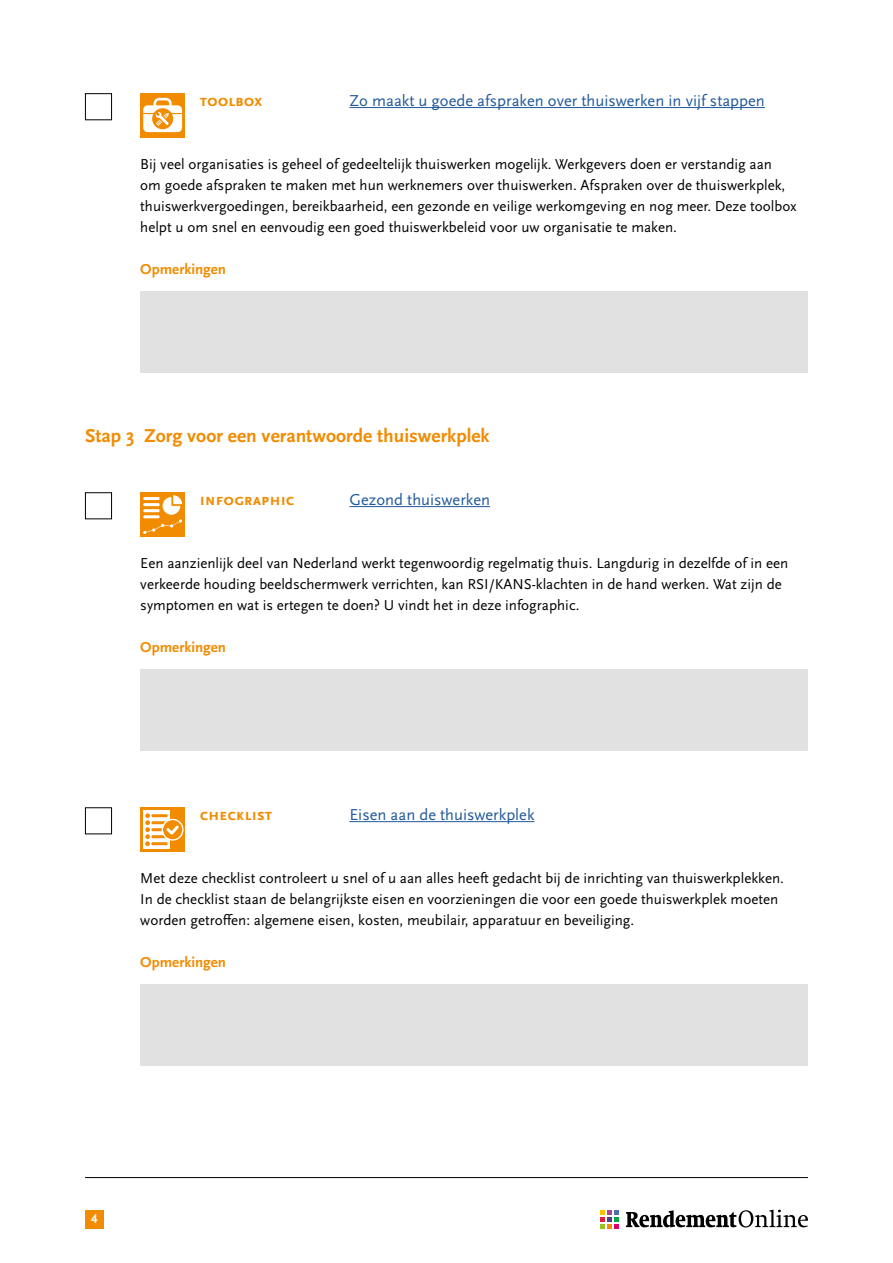
<style>
.page{position:relative;width:893px;height:1263px;background:#fff}
.page>*{position:absolute;margin:0;border:0;box-sizing:border-box;transform-origin:0 0}
.t1{font:700 19.5px "Scala Sans OT";color:#f18b00}
.t2{font:16.5px "Scala Sans OT";color:#22599b}
.t3{font:700 16.5px "Scala Sans OT";color:#f18b00}
.t4{font:15px/21px "Scala Sans OT";color:#000}
.t5{font:700 15px "Scala Sans OT";color:#f18b00}
.t6{font:700 13.5px "Scala Sans OT";color:#fff}
</style>
<div class="page">
<hr style="left:85px;top:1177px;width:723px;height:1px;background:#000">
<div style="left:85px;top:1210px;width:18px;height:18px;background:#f18b00"></div>
<svg style="left:626px;top:1209px;width:182px;height:18px"></svg>
<svg style="left:601px;top:1210px;width:18px;height:19px"></svg>
<hr style="left:349px;top:107px;width:416px;height:1px;background:#22599b">
<hr style="left:349px;top:506px;width:141px;height:1px;background:#22599b">
<hr style="left:349px;top:821px;width:185px;height:1px;background:#22599b">
<div style="left:140px;top:291px;width:668px;height:81px;background:#e1e1e1"></div>
<div style="left:140px;top:669px;width:668px;height:81px;background:#e1e1e1"></div>
<div style="left:140px;top:984px;width:668px;height:81px;background:#e1e1e1"></div>
<div style="left:85px;top:93px;width:27px;height:27px;border:1px solid #000"></div>
<div style="left:140px;top:93px;width:45px;height:45px;background:#f18b00"></div>
<svg style="left:143px;top:98px;width:39px;height:34px"></svg>
<div style="left:85px;top:492px;width:27px;height:27px;border:1px solid #000"></div>
<div style="left:140px;top:492px;width:45px;height:45px;background:#f18b00"></div>
<svg style="left:143px;top:495px;width:39px;height:39px"></svg>
<hr style="left:143px;top:515px;width:17px;height:3px;background:#fff;border-radius:2px">
<div style="left:85px;top:807px;width:27px;height:27px;border:1px solid #000"></div>
<div style="left:140px;top:807px;width:45px;height:45px;background:#f18b00"></div>
<div style="left:143px;top:810px;width:27px;height:39px;background:#fff"></div>
<hr style="left:151px;top:814px;width:17px;height:3px;background:#f18b00;border-radius:2px">
<hr style="left:151px;top:821px;width:17px;height:3px;background:#f18b00;border-radius:2px">
<hr style="left:151px;top:828px;width:17px;height:3px;background:#f18b00;border-radius:2px">
<hr style="left:151px;top:835px;width:17px;height:3px;background:#f18b00;border-radius:2px">
<hr style="left:151px;top:842px;width:17px;height:3px;background:#f18b00;border-radius:2px">
<svg style="left:145px;top:813px;width:5px;height:33px"></svg>
<svg style="left:162px;top:819px;width:22px;height:22px"></svg>
<p class="t3" style="left:200px;top:91px;width:64px">toolbox</p>
<p class="t2" style="left:349px;top:92px;width:417px">Zo maakt u goede afspraken over thuiswerken in vijf stappen</p>
<p class="t4" style="left:140px;top:154px;width:658px">Bij veel organisaties is geheel of gedeeltelijk thuiswerken mogelijk. Werkgevers doen er verstandig aan om goede afspraken te maken met hun werknemers over thuiswerken. Afspraken over de thuiswerkplek, thuiswerkvergoedingen, bereikbaarheid, een gezonde en veilige werkomgeving en nog meer. Deze toolbox helpt u om snel en eenvoudig een goed thuiswerkbeleid voor uw organisatie te maken.</p>
<p class="t5" style="left:140px;top:261px;width:87px">Opmerkingen</p>
<h1 class="t1" style="left:85px;top:425px;width:406px">Stap 3 Zorg voor een verantwoorde thuiswerkplek</h1>
<p class="t3" style="left:200px;top:490px;width:96px">INFOGRAPHIC</p>
<p class="t2" style="left:349px;top:491px;width:142px">Gezond thuiswerken</p>
<p class="t4" style="left:140px;top:553px;width:649px">Een aanzienlijk deel van Nederland werkt tegenwoordig regelmatig thuis. Langdurig in dezelfde of in een verkeerde houding beeldschermwerk verrichten, kan RSI/KANS-klachten in de hand werken. Wat zijn de symptomen en wat is ertegen te doen? U vindt het in deze infographic.</p>
<p class="t5" style="left:140px;top:639px;width:87px">Opmerkingen</p>
<p class="t3" style="left:200px;top:805px;width:74px">CHECKLIST</p>
<p class="t2" style="left:349px;top:806px;width:187px">Eisen aan de thuiswerkplek</p>
<p class="t4" style="left:140px;top:868px;width:645px">Met deze checklist controleert u snel of u aan alles heeft gedacht bij de inrichting van thuiswerkplekken.<br>In de checklist staan de belangrijkste eisen en voorzieningen die voor een goede thuiswerkplek moeten worden getroffen: algemene eisen, kosten, meubilair, apparatuur en beveiliging.</p>
<p class="t5" style="left:140px;top:954px;width:87px">Opmerkingen</p>
<p class="t6" style="left:91px;top:1211px;width:8px">4</p>
</div>
